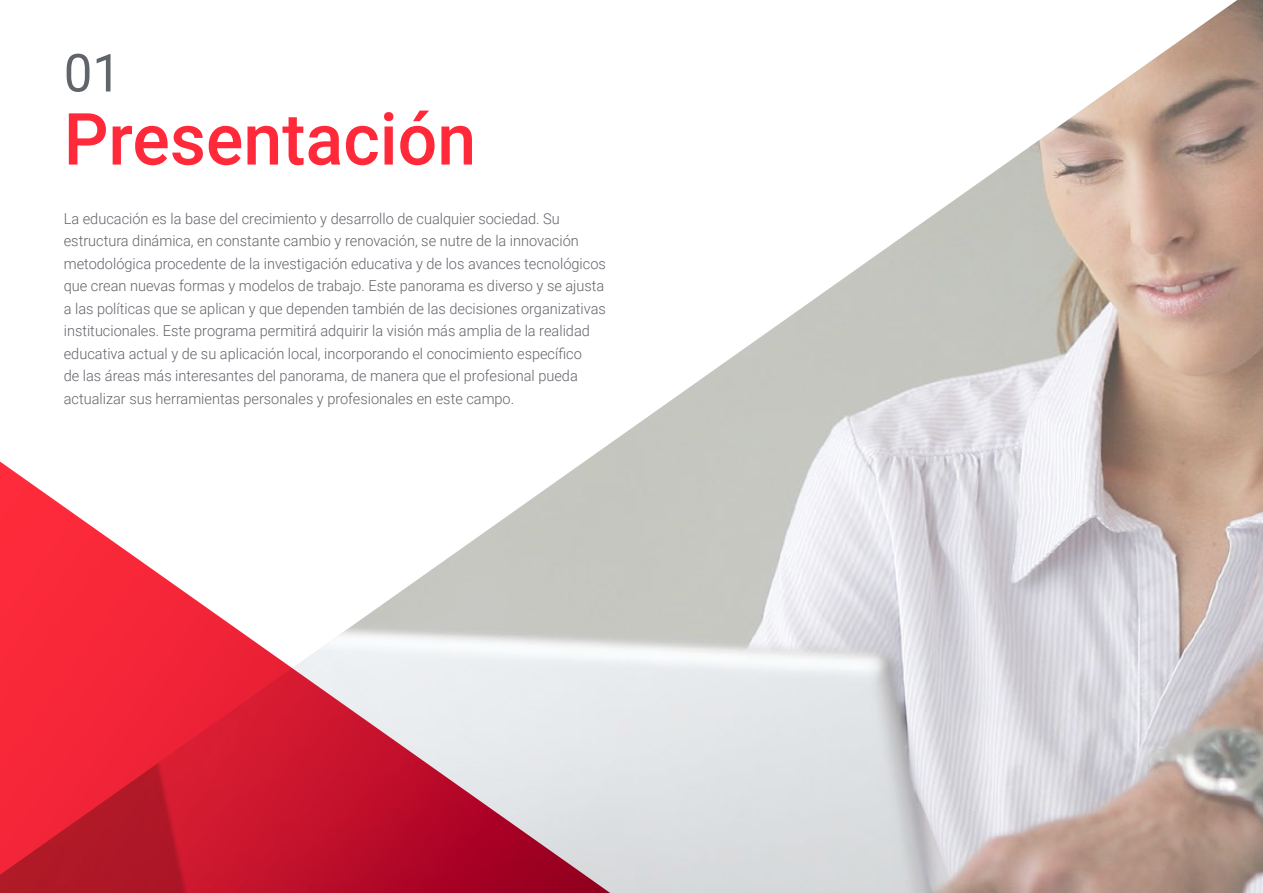
<style>
.page{position:relative;width:1263px;height:893px;background:#fff}
.page>*{position:absolute;margin:0;border:0;box-sizing:border-box;transform-origin:0 0}
.t1{font:500 72px "Roboto";color:#ff293a}
.t2{font:52.5px "Roboto";color:#61646a}
.t3{font:300 15px/22.5px "Roboto";color:#61646a}
</style>
<div class="page">
<img style="left:607px;top:0;width:656px;height:893px">
<svg style="left:0;top:446px;width:640px;height:447px"></svg>
<h2 class="t2" style="left:64px;top:36px;width:59px">01</h2>
<h1 class="t1" style="left:64px;top:89px;width:414px">Presentación</h1>
<p class="t3" style="left:64px;top:207px;width:544px">La educación es la base del crecimiento y desarrollo de cualquier sociedad. Su estructura dinámica, en constante cambio y renovación, se nutre de la innovación metodológica procedente de la investigación educativa y de los avances tecnológicos que crean nuevas formas y modelos de trabajo. Este panorama es diverso y se ajusta a las políticas que se aplican y que dependen también de las decisiones organizativas institucionales. Este programa permitirá adquirir la visión más amplia de la realidad educativa actual y de su aplicación local, incorporando el conocimiento específico<br>de las áreas más interesantes del panorama, de manera que el profesional pueda actualizar sus herramientas personales y profesionales en este campo.</p>
</div>
